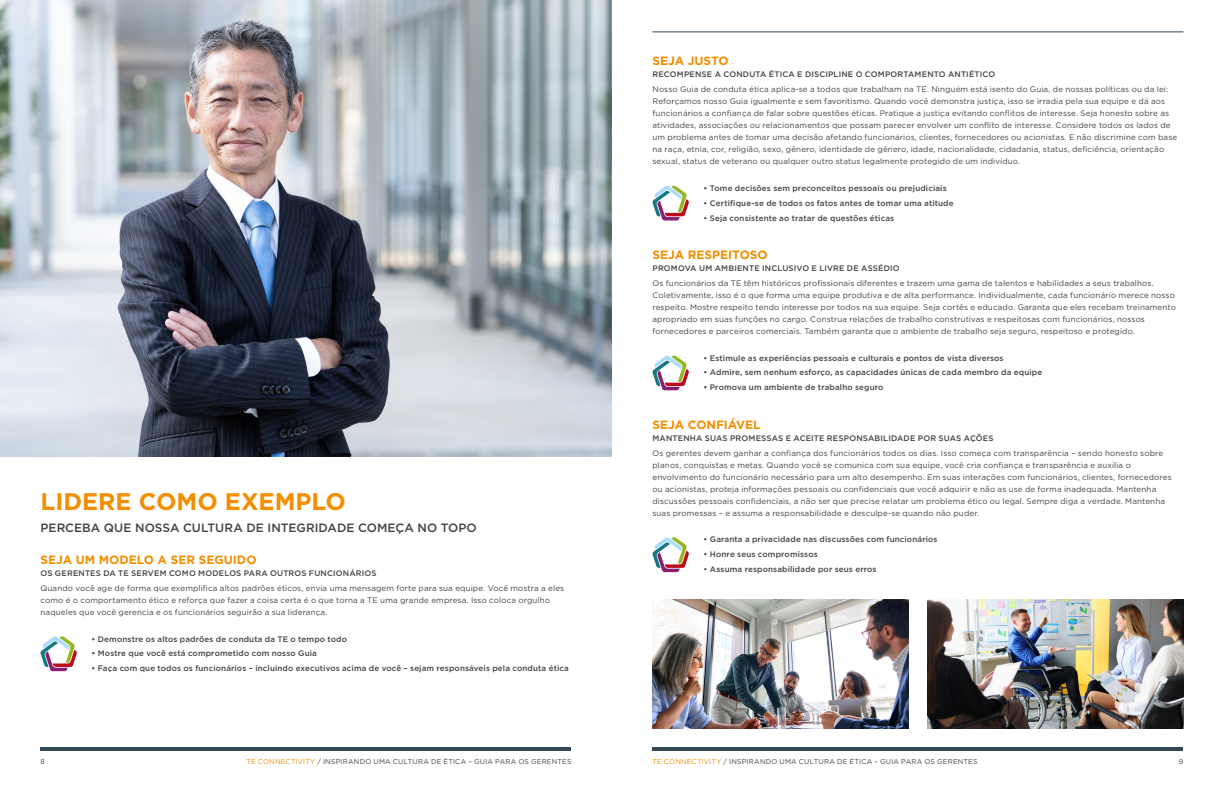
<style>
.page{position:relative;width:1224px;height:792px;background:#fff}
.page>*{position:absolute;margin:0;border:0;box-sizing:border-box;transform-origin:0 0}
.t1{font:700 24px "Gotham";color:#f28e00}
.t2{font:700 12px "Gotham";color:#f28e00}
.t3{font:500 12px "Gotham";letter-spacing:.005em;color:#424241}
.t4{font:8px/12px "Gotham";letter-spacing:.015em;color:#424241}
.t5{font:500 8px "Gotham";letter-spacing:.02em;color:#424241}
.t6{font:7px "Gotham";letter-spacing:.03em;color:#424241}
.s1{color:#f28e00}
</style>
<div class="page">
<hr style="left:652px;top:32px;width:532px;height:1px;background:#324857">
<hr style="left:40px;top:747px;width:532px;height:4px;background:#324857">
<hr style="left:652px;top:747px;width:532px;height:4px;background:#324857">
<img style="left:0;top:0;width:612px;height:456px">
<svg style="left:40px;top:636px;width:37px;height:35px"></svg>
<svg style="left:652px;top:185px;width:37px;height:36px"></svg>
<svg style="left:652px;top:355px;width:37px;height:35px"></svg>
<svg style="left:652px;top:537px;width:37px;height:35px"></svg>
<img style="left:652px;top:599px;width:257px;height:130px">
<img style="left:927px;top:599px;width:257px;height:130px">
<h1 class="t1" style="left:40px;top:485px;width:307px">LIDERE COMO EXEMPLO</h1>
<h2 class="t3" style="left:40px;top:520px;width:438px">PERCEBA QUE NOSSA CULTURA DE INTEGRIDADE COMEÇA NO TOPO</h2>
<h2 class="t2" style="left:40px;top:552px;width:218px">SEJA UM MODELO A SER SEGUIDO</h2>
<p class="t5" style="left:40px;top:568px;width:338px">OS GERENTES DA TE SERVEM COMO MODELOS PARA OUTROS FUNCIONÁRIOS</p>
<p class="t4" style="left:40px;top:582px;width:525px">Quando você age de forma que exemplifica altos padrões éticos, envia uma mensagem forte para sua equipe. Você mostra a eles como é o comportamento ético e reforça que fazer a coisa certa é o que torna a TE uma grande empresa. Isso coloca orgulho naqueles que você gerencia e os funcionários seguirão a sua liderança.</p>
<p class="t5" style="left:92px;top:633px;width:257px">• Demonstre os altos padrões de conduta da TE o tempo todo</p>
<p class="t5" style="left:92px;top:648px;width:227px">• Mostre que você está comprometido com nosso Guia</p>
<p class="t5" style="left:92px;top:663px;width:479px">• Faça com que todos os funcionários – incluindo executivos acima de você – sejam responsáveis pela conduta ética</p>
<h2 class="t2" style="left:652px;top:53px;width:78px">SEJA JUSTO</h2>
<p class="t5" style="left:652px;top:69px;width:344px">RECOMPENSE A CONDUTA ÉTICA E DISCIPLINE O COMPORTAMENTO ANTIÉTICO</p>
<p class="t4" style="left:652px;top:83px;width:526px">Nosso Guia de conduta ética aplica-se a todos que trabalham na TE. Ninguém está isento do Guia, de nossas políticas ou da lei:<br>Reforçamos nosso Guia igualmente e sem favoritismo. Quando você demonstra justiça, isso se irradia pela sua equipe e dá aos funcionários a confiança de falar sobre questões éticas. Pratique a justiça evitando conflitos de interesse. Seja honesto sobre as atividades, associações ou relacionamentos que possam parecer envolver um conflito de interesse. Considere todos os lados de um problema antes de tomar uma decisão afetando funcionários, clientes, fornecedores ou acionistas. E não discrimine com base na raça, etnia, cor, religião, sexo, gênero, identidade de gênero, idade, nacionalidade, cidadania, status, deficiência, orientação sexual, status de veterano ou qualquer outro status legalmente protegido de um indivíduo.</p>
<p class="t5" style="left:704px;top:183px;width:245px">• Tome decisões sem preconceitos pessoais ou prejudiciais</p>
<p class="t5" style="left:704px;top:198px;width:252px">• Certifique-se de todos os fatos antes de tomar uma atitude</p>
<p class="t5" style="left:704px;top:212px;width:192px">• Seja consistente ao tratar de questões éticas</p>
<h2 class="t2" style="left:652px;top:247px;width:117px">SEJA RESPEITOSO</h2>
<p class="t5" style="left:652px;top:263px;width:249px">PROMOVA UM AMBIENTE INCLUSIVO E LIVRE DE ASSÉDIO</p>
<p class="t4" style="left:652px;top:277px;width:525px">Os funcionários da TE têm históricos profissionais diferentes e trazem uma gama de talentos e habilidades a seus trabalhos.<br>Coletivamente, isso é o que forma uma equipe produtiva e de alta performance. Individualmente, cada funcionário merece nosso respeito. Mostre respeito tendo interesse por todos na sua equipe. Seja cortês e educado. Garanta que eles recebam treinamento apropriado em suas funções no cargo. Construa relações de trabalho construtivas e respeitosas com funcionários, nossos fornecedores e parceiros comerciais. Também garanta que o ambiente de trabalho seja seguro, respeitoso e protegido.</p>
<p class="t5" style="left:704px;top:353px;width:302px">• Estimule as experiências pessoais e culturais e pontos de vista diversos</p>
<p class="t5" style="left:704px;top:367px;width:340px">• Admire, sem nenhum esforço, as capacidades únicas de cada membro da equipe</p>
<p class="t5" style="left:704px;top:382px;width:182px">• Promova um ambiente de trabalho seguro</p>
<h2 class="t2" style="left:652px;top:417px;width:110px">SEJA CONFIÁVEL</h2>
<p class="t5" style="left:652px;top:433px;width:343px">MANTENHA SUAS PROMESSAS E ACEITE RESPONSABILIDADE POR SUAS AÇÕES</p>
<p class="t4" style="left:652px;top:447px;width:521px">Os gerentes devem ganhar a confiança dos funcionários todos os dias. Isso começa com transparência – sendo honesto sobre planos, conquistas e metas. Quando você se comunica com sua equipe, você cria confiança e transparência e auxilia o envolvimento do funcionário necessário para um alto desempenho. Em suas interações com funcionários, clientes, fornecedores ou acionistas, proteja informações pessoais ou confidenciais que você adquirir e não as use de forma inadequada. Mantenha discussões pessoais confidenciais, a não ser que precise relatar um problema ético ou legal. Sempre diga a verdade. Mantenha suas promessas – e assuma a responsabilidade e desculpe-se quando não puder.</p>
<p class="t5" style="left:704px;top:534px;width:235px">• Garanta a privacidade nas discussões com funcionários</p>
<p class="t5" style="left:704px;top:549px;width:116px">• Honre seus compromissos</p>
<p class="t5" style="left:704px;top:564px;width:175px">• Assuma responsabilidade por seus erros</p>
<p class="t6" style="left:40px;top:757px;width:6px">8</p>
<p class="t6" style="left:246px;top:757px;width:327px"><span class="s1">TE CONNECTIVITY</span> / INSPIRANDO UMA CULTURA DE ÉTICA – GUIA PARA OS GERENTES</p>
<p class="t6" style="left:653px;top:757px;width:327px"><span class="s1">TE CONNECTIVITY</span> / INSPIRANDO UMA CULTURA DE ÉTICA – GUIA PARA OS GERENTES</p>
<p class="t6" style="left:1179px;top:757px;width:6px">9</p>
</div>
